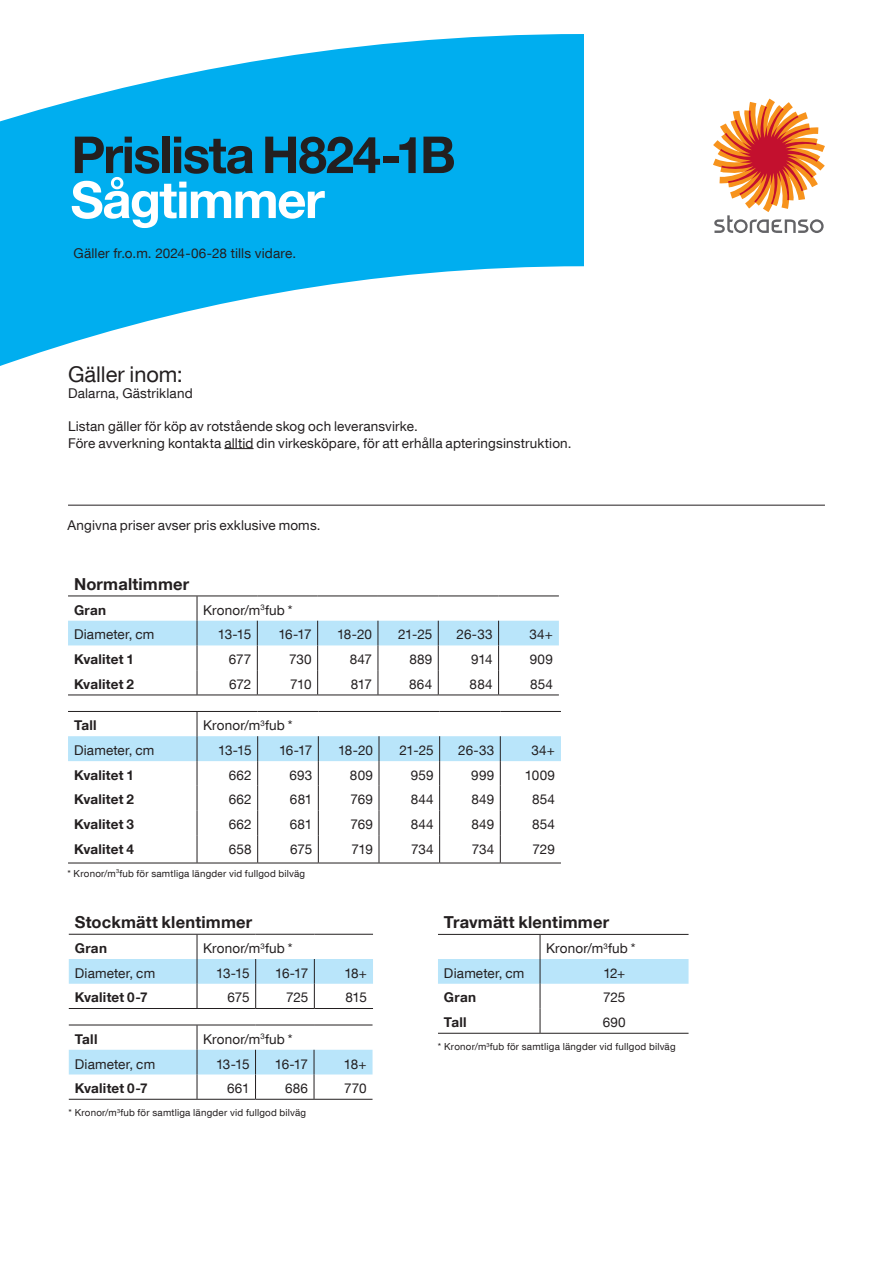
<style>
.page{position:relative;width:893px;height:1263px;background:#fff}
.page>*{position:absolute;margin:0;border:0;box-sizing:border-box;transform-origin:0 0}
.t1{font:700 51px "Helvetica Neue LT Com";letter-spacing:-.03em;color:#231f20}
.t2{font:700 51px "Helvetica Neue LT Com";letter-spacing:-.03em;color:#fff}
.t3{font:21.75px "Helvetica Neue LT Com";color:#231f20}
.t4{font:700 16.5px "Helvetica Neue LT Com";letter-spacing:.01em;color:#231f20}
.t5{font:13.5px/16.5px "Helvetica Neue LT Com";letter-spacing:.01em;color:#231f20}
.t6{font:700 13.5px "Helvetica Neue LT Com";letter-spacing:.02em;color:#231f20}
.t7{font:9.75px "Helvetica Neue LT Com";letter-spacing:.02em;color:#231f20}
</style>
<div class="page">
<svg style="left:0;top:34px;width:584px;height:332px;fill:#00aeef"></svg>
<hr style="left:68px;top:505px;width:757px;height:1px;background:#231f20">
<svg style="left:713px;top:99px;width:112px;height:134px"></svg>
<hr style="left:224px;top:448px;width:30px;height:1px;background:#231f20">
<hr style="left:68px;top:695px;width:129px;height:1px;background:#231f20">
<hr style="left:197px;top:695px;width:60px;height:1px;background:#231f20">
<hr style="left:257px;top:695px;width:61px;height:1px;background:#231f20">
<hr style="left:318px;top:695px;width:60px;height:1px;background:#231f20">
<hr style="left:378px;top:695px;width:60px;height:1px;background:#231f20">
<hr style="left:438px;top:695px;width:61px;height:1px;background:#231f20">
<hr style="left:499px;top:695px;width:60px;height:1px;background:#231f20">
<svg style="left:68px;top:596px;width:491px;height:99px"></svg>
<svg style="left:69px;top:935px;width:304px;height:73px"></svg>
<hr style="left:69px;top:1008px;width:128px;height:1px;background:#231f20">
<hr style="left:197px;top:1008px;width:59px;height:1px;background:#231f20">
<hr style="left:256px;top:1008px;width:58px;height:1px;background:#231f20">
<hr style="left:314px;top:1008px;width:59px;height:1px;background:#231f20">
<hr style="left:69px;top:934px;width:128px;height:1px;background:#231f20">
<hr style="left:197px;top:934px;width:59px;height:1px;background:#231f20">
<hr style="left:256px;top:934px;width:58px;height:1px;background:#231f20">
<hr style="left:314px;top:934px;width:59px;height:1px;background:#231f20">
<svg style="left:69px;top:1025px;width:304px;height:74px"></svg>
<hr style="left:69px;top:1099px;width:128px;height:1px;background:#231f20">
<hr style="left:197px;top:1099px;width:59px;height:1px;background:#231f20">
<hr style="left:256px;top:1099px;width:58px;height:1px;background:#231f20">
<hr style="left:314px;top:1099px;width:59px;height:1px;background:#231f20">
<hr style="left:438px;top:934px;width:102px;height:1px;background:#231f20">
<hr style="left:540px;top:934px;width:148px;height:1px;background:#231f20">
<svg style="left:438px;top:935px;width:250px;height:98px"></svg>
<hr style="left:438px;top:1033px;width:102px;height:1px;background:#231f20">
<hr style="left:540px;top:1033px;width:148px;height:1px;background:#231f20">
<hr style="left:68px;top:863px;width:129px;height:1px;background:#231f20">
<hr style="left:197px;top:863px;width:61px;height:1px;background:#231f20">
<hr style="left:258px;top:863px;width:60px;height:1px;background:#231f20">
<hr style="left:318px;top:863px;width:61px;height:1px;background:#231f20">
<hr style="left:379px;top:863px;width:61px;height:1px;background:#231f20">
<hr style="left:440px;top:863px;width:60px;height:1px;background:#231f20">
<hr style="left:500px;top:863px;width:61px;height:1px;background:#231f20">
<hr style="left:68px;top:711px;width:129px;height:1px;background:#231f20">
<hr style="left:197px;top:711px;width:61px;height:1px;background:#231f20">
<hr style="left:258px;top:711px;width:60px;height:1px;background:#231f20">
<hr style="left:318px;top:711px;width:61px;height:1px;background:#231f20">
<hr style="left:379px;top:711px;width:61px;height:1px;background:#231f20">
<hr style="left:440px;top:711px;width:60px;height:1px;background:#231f20">
<hr style="left:500px;top:711px;width:61px;height:1px;background:#231f20">
<svg style="left:68px;top:712px;width:493px;height:151px"></svg>
<h1 class="t1" style="left:71px;top:123px;width:386px">Prislista H824-1B</h1>
<h1 class="t2" style="left:71px;top:168px;width:256px">Sågtimmer</h1>
<p class="t5" style="left:74px;top:244px;width:224px">Gäller fr.o.m. 2024-06-28 tills vidare.</p>
<h2 class="t3" style="left:68px;top:360px;width:116px">Gäller inom:</h2>
<p class="t5" style="left:68px;top:385px;width:126px">Dalarna, Gästrikland</p>
<p class="t5" style="left:68px;top:418px;width:505px">Listan gäller för köp av rotstående skog och leveransvirke.<br>Före avverkning kontakta alltid din virkesköpare, för att erhålla apteringsinstruktion.</p>
<p class="t5" style="left:68px;top:517px;width:255px">Angivna priser avser pris exklusive moms.</p>
<p class="t4" style="left:74px;top:574px;width:117px">Normaltimmer</p>
<p class="t6" style="left:74px;top:601px;width:34px">Gran</p>
<p class="t5" style="left:203px;top:601px;width:91px">Kronor/m<sup>3</sup>fub *</p>
<p class="t5" style="left:74px;top:626px;width:82px">Diameter, cm</p>
<p class="t5" style="left:218px;top:626px;width:35px">13-15</p>
<p class="t5" style="left:278px;top:626px;width:35px">16-17</p>
<p class="t5" style="left:337px;top:626px;width:36px">18-20</p>
<p class="t5" style="left:398px;top:626px;width:36px">21-25</p>
<p class="t5" style="left:457px;top:626px;width:38px">26-33</p>
<p class="t5" style="left:529px;top:626px;width:25px">34+</p>
<p class="t6" style="left:74px;top:651px;width:62px">Kvalitet 1</p>
<p class="t5" style="left:229px;top:651px;width:24px">677</p>
<p class="t5" style="left:289px;top:651px;width:24px">730</p>
<p class="t5" style="left:350px;top:651px;width:24px">847</p>
<p class="t5" style="left:409px;top:651px;width:24px">889</p>
<p class="t5" style="left:471px;top:651px;width:23px">914</p>
<p class="t5" style="left:530px;top:651px;width:25px">909</p>
<p class="t6" style="left:74px;top:676px;width:62px">Kvalitet 2</p>
<p class="t5" style="left:229px;top:675px;width:24px">672</p>
<p class="t5" style="left:290px;top:675px;width:23px">710</p>
<p class="t5" style="left:351px;top:675px;width:23px">817</p>
<p class="t5" style="left:409px;top:675px;width:24px">864</p>
<p class="t5" style="left:470px;top:675px;width:24px">884</p>
<p class="t5" style="left:530px;top:675px;width:24px">854</p>
<p class="t6" style="left:74px;top:717px;width:24px">Tall</p>
<p class="t5" style="left:203px;top:717px;width:91px">Kronor/m<sup>3</sup>fub *</p>
<p class="t5" style="left:74px;top:741px;width:82px">Diameter, cm</p>
<p class="t5" style="left:218px;top:741px;width:35px">13-15</p>
<p class="t5" style="left:279px;top:741px;width:35px">16-17</p>
<p class="t5" style="left:338px;top:741px;width:36px">18-20</p>
<p class="t5" style="left:399px;top:741px;width:36px">21-25</p>
<p class="t5" style="left:458px;top:741px;width:38px">26-33</p>
<p class="t5" style="left:532px;top:741px;width:25px">34+</p>
<p class="t6" style="left:74px;top:766px;width:62px">Kvalitet 1</p>
<p class="t5" style="left:229px;top:766px;width:24px">662</p>
<p class="t5" style="left:289px;top:766px;width:24px">693</p>
<p class="t5" style="left:350px;top:766px;width:25px">809</p>
<p class="t5" style="left:411px;top:766px;width:24px">959</p>
<p class="t5" style="left:471px;top:766px;width:25px">999</p>
<p class="t5" style="left:525px;top:766px;width:32px">1009</p>
<p class="t6" style="left:74px;top:791px;width:62px">Kvalitet 2</p>
<p class="t5" style="left:229px;top:791px;width:24px">662</p>
<p class="t5" style="left:290px;top:791px;width:24px">681</p>
<p class="t5" style="left:351px;top:791px;width:24px">769</p>
<p class="t5" style="left:411px;top:791px;width:24px">844</p>
<p class="t5" style="left:471px;top:791px;width:24px">849</p>
<p class="t5" style="left:532px;top:791px;width:24px">854</p>
<p class="t6" style="left:74px;top:816px;width:62px">Kvalitet 3</p>
<p class="t5" style="left:229px;top:816px;width:24px">662</p>
<p class="t5" style="left:290px;top:816px;width:24px">681</p>
<p class="t5" style="left:351px;top:816px;width:24px">769</p>
<p class="t5" style="left:411px;top:816px;width:24px">844</p>
<p class="t5" style="left:471px;top:816px;width:24px">849</p>
<p class="t5" style="left:532px;top:816px;width:24px">854</p>
<p class="t6" style="left:74px;top:841px;width:62px">Kvalitet 4</p>
<p class="t5" style="left:229px;top:840px;width:24px">658</p>
<p class="t5" style="left:290px;top:840px;width:24px">675</p>
<p class="t5" style="left:351px;top:840px;width:23px">719</p>
<p class="t5" style="left:411px;top:840px;width:24px">734</p>
<p class="t5" style="left:472px;top:840px;width:24px">734</p>
<p class="t5" style="left:532px;top:840px;width:24px">729</p>
<p class="t7" style="left:68px;top:867px;width:239px">* Kronor/m<sup>3</sup>fub för samtliga längder vid fullgod bilväg</p>
<p class="t4" style="left:75px;top:912px;width:179px">Stockmätt klentimmer</p>
<p class="t6" style="left:75px;top:940px;width:34px">Gran</p>
<p class="t5" style="left:203px;top:940px;width:91px">Kronor/m<sup>3</sup>fub *</p>
<p class="t5" style="left:75px;top:964px;width:82px">Diameter, cm</p>
<p class="t5" style="left:216px;top:964px;width:35px">13-15</p>
<p class="t5" style="left:275px;top:964px;width:35px">16-17</p>
<p class="t5" style="left:344px;top:964px;width:24px">18+</p>
<p class="t6" style="left:75px;top:989px;width:75px">Kvalitet 0-7</p>
<p class="t5" style="left:228px;top:989px;width:24px">675</p>
<p class="t5" style="left:286px;top:989px;width:24px">725</p>
<p class="t5" style="left:345px;top:989px;width:23px">815</p>
<p class="t6" style="left:75px;top:1030px;width:24px">Tall</p>
<p class="t5" style="left:203px;top:1030px;width:91px">Kronor/m<sup>3</sup>fub *</p>
<p class="t5" style="left:75px;top:1055px;width:82px">Diameter, cm</p>
<p class="t5" style="left:216px;top:1055px;width:35px">13-15</p>
<p class="t5" style="left:275px;top:1055px;width:35px">16-17</p>
<p class="t5" style="left:344px;top:1055px;width:24px">18+</p>
<p class="t6" style="left:75px;top:1080px;width:75px">Kvalitet 0-7</p>
<p class="t5" style="left:227px;top:1080px;width:24px">661</p>
<p class="t5" style="left:285px;top:1080px;width:24px">686</p>
<p class="t5" style="left:344px;top:1080px;width:24px">770</p>
<p class="t7" style="left:69px;top:1106px;width:239px">* Kronor/m<sup>3</sup>fub för samtliga längder vid fullgod bilväg</p>
<p class="t4" style="left:444px;top:912px;width:167px">Travmätt klentimmer</p>
<p class="t5" style="left:546px;top:940px;width:91px">Kronor/m<sup>3</sup>fub *</p>
<p class="t5" style="left:444px;top:964px;width:82px">Diameter, cm</p>
<p class="t5" style="left:603px;top:964px;width:23px">12+</p>
<p class="t6" style="left:444px;top:989px;width:34px">Gran</p>
<p class="t5" style="left:603px;top:989px;width:24px">725</p>
<p class="t6" style="left:444px;top:1014px;width:24px">Tall</p>
<p class="t5" style="left:603px;top:1014px;width:25px">690</p>
<p class="t7" style="left:438px;top:1040px;width:239px">* Kronor/m<sup>3</sup>fub för samtliga längder vid fullgod bilväg</p>
</div>
